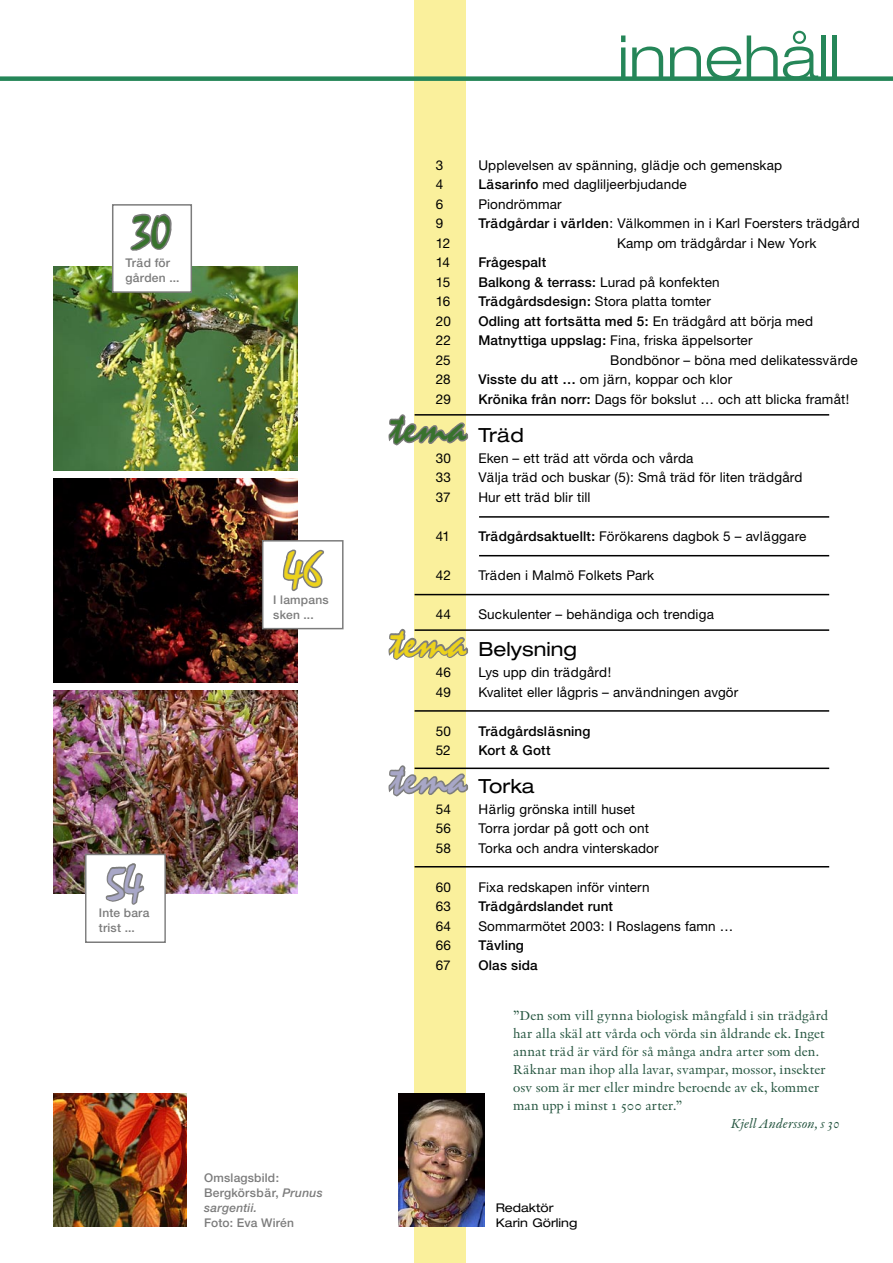
<style>
.page{position:relative;width:893px;height:1263px;background:#fff}
.page>*{position:absolute;margin:0;border:0;box-sizing:border-box;transform-origin:0 0}
.t1{font:300 expanded 60px "Helvetica Neue";color:#258658}
.t2{font:45px "Mistral";letter-spacing:.005em;color:#ecd21c}
.t3{font:45px "Mistral";letter-spacing:.005em;color:#38722d}
.t4{font:45px "Mistral";letter-spacing:.005em;color:#a8a7c7}
.t5{font:45px "Mistral";letter-spacing:.005em;color:#a8a7c7;scale:.95 1}
.t6{font:expanded 19.5px "Helvetica Neue";color:#000}
.t7{font:13.5px "Helvetica Neue";letter-spacing:.01em;color:#000}
.t8{font:13.5px/18px "Indigo Regular Os F";letter-spacing:.005em;color:#285742}
.t9{font:500 13.5px "Helvetica Neue";letter-spacing:.015em;color:#000}
.t10{font:13.5px "Indigo Italic Os F";letter-spacing:.01em;color:#285742}
.t11{font:500 12px/15px "Helvetica Neue";letter-spacing:.015em;color:#7c7c7c}
.t12{font:italic 500 12px/15px "Helvetica Neue";letter-spacing:.02em;color:#7c7c7c}
.t13{font:expanded 12px/15px "Helvetica Neue";color:#000}
.s1{font-style:normal}
.s2{font-weight:500}
.s3{font-weight:400}
</style>
<div class="page">
<img style="left:53px;top:479px;width:245px;height:203px">
<div style="left:415px;top:0;width:51px;height:1263px;background:#faf09c"></div>
<div style="left:0;top:76px;width:893px;height:5px;background:#258658"></div>
<img style="left:399px;top:1094px;width:85px;height:133px">
<img style="left:53px;top:691px;width:245px;height:202px">
<svg style="left:388px;top:627px;width:81px;height:34px"></svg>
<img style="left:53px;top:1093px;width:134px;height:134px">
<img style="left:53px;top:266px;width:245px;height:204px">
<svg style="left:388px;top:413px;width:81px;height:34px"></svg>
<hr style="left:415px;top:414px;width:414px;height:2px;background:#000">
<hr style="left:479px;top:516px;width:350px;height:2px;background:#000">
<svg style="left:388px;top:764px;width:82px;height:34px"></svg>
<hr style="left:415px;top:629px;width:414px;height:2px;background:#000">
<hr style="left:415px;top:767px;width:414px;height:2px;background:#000">
<div style="left:263px;top:541px;width:80px;height:88px;background:#fff"></div>
<svg style="left:281px;top:549px;width:45px;height:81px"></svg>
<div style="left:262px;top:540px;width:82px;height:89px;border:2px solid #7c7c7c"></div>
<hr style="left:415px;top:710px;width:414px;height:2px;background:#000">
<hr style="left:415px;top:594px;width:414px;height:1px;background:#000">
<hr style="left:479px;top:555px;width:350px;height:1px;background:#000">
<hr style="left:415px;top:866px;width:414px;height:1px;background:#000">
<div style="left:113px;top:205px;width:78px;height:87px;background:#fff"></div>
<svg style="left:131px;top:213px;width:41px;height:38px"></svg>
<div style="left:112px;top:204px;width:80px;height:89px;border:2px solid #7c7c7c"></div>
<div style="left:86px;top:854px;width:79px;height:88px;background:#fff"></div>
<svg style="left:105px;top:863px;width:40px;height:42px"></svg>
<div style="left:85px;top:854px;width:81px;height:89px;border:1px solid #7c7c7c"></div>
<h2 class="t3" style="left:132px;top:206px;width:41px">30</h2>
<p class="t11" style="left:125px;top:255px;width:56px">Träd för gården ...</p>
<h2 class="t2" style="left:283px;top:544px;width:40px">46</h2>
<p class="t11" style="left:273px;top:592px;width:57px">I lampans sken ...</p>
<h2 class="t5" style="left:107px;top:858px;width:40px">54</h2>
<p class="t11" style="left:99px;top:905px;width:52px">Inte bara trist ...</p>
<p class="t11" style="left:204px;top:1170px;width:76px">Omslagsbild:</p>
<p class="t12" style="left:204px;top:1185px;width:120px"><span class="s1">Bergkörsbär,</span> Prunus sargentii.</p>
<p class="t11" style="left:204px;top:1215px;width:92px">Foto: Eva Wirén</p>
<p class="t1" style="left:618px;top:22px;width:224px">innehåll</p>
<p class="t7" style="left:436px;top:157px;width:9px">3</p>
<p class="t7" style="left:478px;top:157px;width:305px">Upplevelsen av spänning, glädje och gemenskap</p>
<p class="t7" style="left:436px;top:177px;width:9px">4</p>
<p class="t7" style="left:478px;top:177px;width:210px"><span class="s2">Läsarinfo</span> med dagliljeerbjudande</p>
<p class="t7" style="left:436px;top:196px;width:9px">6</p>
<p class="t7" style="left:478px;top:196px;width:85px">Piondrömmar</p>
<p class="t7" style="left:436px;top:216px;width:9px">9</p>
<p class="t7" style="left:478px;top:216px;width:383px"><span class="s2">Trädgårdar i världen</span>: Välkommen in i Karl Foersters trädgård</p>
<p class="t7" style="left:436px;top:235px;width:16px">12</p>
<p class="t7" style="left:617px;top:235px;width:201px">Kamp om trädgårdar i New York</p>
<p class="t7" style="left:436px;top:255px;width:16px">14</p>
<p class="t9" style="left:478px;top:255px;width:69px">Frågespalt</p>
<p class="t7" style="left:436px;top:274px;width:16px">15</p>
<p class="t9" style="left:478px;top:274px;width:243px">Balkong &amp; terrass: <span class="s3">Lurad på konfekten</span></p>
<p class="t7" style="left:436px;top:294px;width:16px">16</p>
<p class="t7" style="left:478px;top:294px;width:234px"><span class="s2">Trädgårdsdesign:</span> Stora platta tomter</p>
<p class="t7" style="left:436px;top:313px;width:16px">20</p>
<p class="t9" style="left:478px;top:313px;width:336px">Odling att fortsätta med 5: <span class="s3">En trädgård att börja med</span></p>
<p class="t7" style="left:436px;top:333px;width:17px">22</p>
<p class="t7" style="left:478px;top:333px;width:276px"><span class="s2">Matnyttiga uppslag:</span> Fina, friska äppelsorter</p>
<p class="t7" style="left:436px;top:352px;width:16px">25</p>
<p class="t7" style="left:610px;top:352px;width:249px">Bondbönor – böna med delikatessvärde</p>
<p class="t7" style="left:436px;top:372px;width:16px">28</p>
<p class="t7" style="left:478px;top:372px;width:255px"><span class="s2">Visste du att …</span> om järn, koppar och klor</p>
<p class="t7" style="left:436px;top:391px;width:17px">29</p>
<p class="t7" style="left:478px;top:391px;width:372px"><span class="s2">Krönika från norr:</span> Dags för bokslut … och att blicka framåt!</p>
<h3 class="t6" style="left:478px;top:423px;width:47px">Träd</h3>
<p class="t7" style="left:436px;top:450px;width:17px">30</p>
<p class="t7" style="left:478px;top:450px;width:217px">Eken – ett träd att vörda och vårda</p>
<p class="t7" style="left:436px;top:469px;width:17px">33</p>
<p class="t7" style="left:478px;top:469px;width:326px">Välja träd och buskar (5): Små träd för liten trädgård</p>
<p class="t7" style="left:436px;top:489px;width:16px">37</p>
<p class="t7" style="left:478px;top:489px;width:114px">Hur ett träd blir till</p>
<p class="t7" style="left:436px;top:528px;width:16px">41</p>
<p class="t7" style="left:478px;top:528px;width:330px"><span class="s2">Trädgårdsaktuellt:</span> Förökarens dagbok 5 – avläggare</p>
<p class="t7" style="left:436px;top:567px;width:16px">42</p>
<p class="t7" style="left:478px;top:567px;width:177px">Träden i Malmö Folkets Park</p>
<p class="t7" style="left:436px;top:606px;width:17px">44</p>
<p class="t7" style="left:478px;top:606px;width:237px">Suckulenter – behändiga och trendiga</p>
<h3 class="t6" style="left:478px;top:637px;width:100px">Belysning</h3>
<p class="t7" style="left:436px;top:664px;width:17px">46</p>
<p class="t7" style="left:478px;top:664px;width:134px">Lys upp din trädgård!</p>
<p class="t7" style="left:436px;top:684px;width:17px">49</p>
<p class="t7" style="left:478px;top:684px;width:262px">Kvalitet eller lågpris – användningen avgör</p>
<p class="t7" style="left:436px;top:723px;width:17px">50</p>
<p class="t9" style="left:478px;top:723px;width:114px">Trädgårdsläsning</p>
<p class="t7" style="left:436px;top:742px;width:16px">52</p>
<p class="t9" style="left:478px;top:742px;width:74px">Kort &amp; Gott</p>
<h3 class="t6" style="left:478px;top:774px;width:58px">Torka</h3>
<p class="t7" style="left:436px;top:801px;width:17px">54</p>
<p class="t7" style="left:478px;top:801px;width:158px">Härlig grönska intill huset</p>
<p class="t7" style="left:436px;top:820px;width:17px">56</p>
<p class="t7" style="left:478px;top:820px;width:172px">Torra jordar på gott och ont</p>
<p class="t7" style="left:436px;top:840px;width:17px">58</p>
<p class="t7" style="left:478px;top:840px;width:182px">Torka och andra vinterskador</p>
<p class="t7" style="left:436px;top:879px;width:17px">60</p>
<p class="t7" style="left:478px;top:879px;width:173px">Fixa redskapen inför vintern</p>
<p class="t7" style="left:436px;top:898px;width:17px">63</p>
<p class="t9" style="left:478px;top:898px;width:136px">Trädgårdslandet runt</p>
<p class="t7" style="left:436px;top:918px;width:17px">64</p>
<p class="t7" style="left:478px;top:918px;width:257px">Sommarmötet 2003: I Roslagens famn …</p>
<p class="t7" style="left:436px;top:937px;width:17px">66</p>
<p class="t9" style="left:478px;top:937px;width:47px">Tävling</p>
<p class="t7" style="left:436px;top:957px;width:16px">67</p>
<p class="t9" style="left:478px;top:957px;width:61px">Olas sida</p>
<p class="t8" style="left:513px;top:1006px;width:317px">”Den som vill gynna biologisk mångfald i sin trädgård har alla skäl att vårda och vörda sin åldrande ek. Inget annat träd är värd för så många andra arter som den.<br>Räknar man ihop alla lavar, svampar, mossor, insekter osv som är mer eller mindre beroende av ek, kommer man upp i minst 1 500 arter.”</p>
<p class="t10" style="left:731px;top:1116px;width:110px">Kjell Andersson, s 30</p>
<p class="t3" style="left:390px;top:401px;width:77px">tema</p>
<p class="t2" style="left:390px;top:616px;width:77px">tema</p>
<h2 class="t4" style="left:390px;top:752px;width:77px">tema</h2>
<p class="t13" style="left:496px;top:1199px;width:83px">Redaktör<br>Karin Görling</p>
</div>
